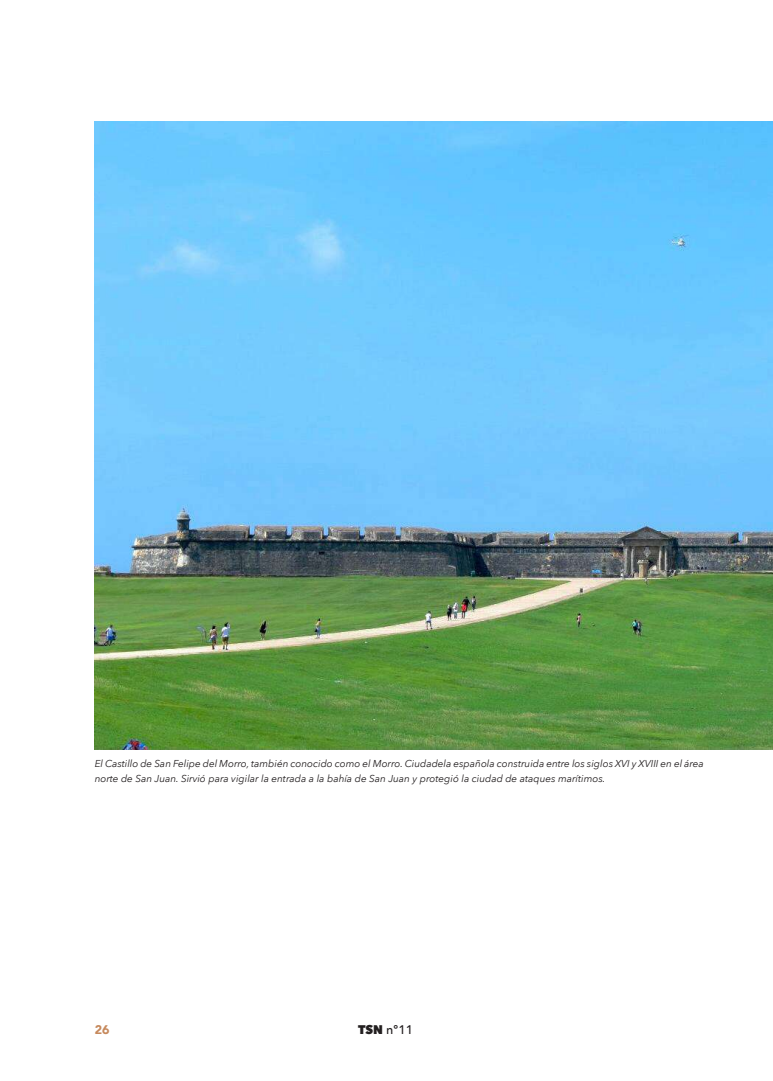
<style>
.page{position:relative;width:773px;height:1081px;background:#fff}
.page>*{position:absolute;margin:0;border:0;box-sizing:border-box;transform-origin:0 0}
.t1{font:500 12.5px "Avenir Next";color:#231f20}
.t2{font:900 12.5px "Avenir";color:#c6895c}
.t3{font:italic 10px/15px "Avenir Next";color:#231f20}
.s1{font-weight:800}
</style>
<div class="page">
<img style="left:95px;top:121px;width:677px;height:628px">
<p class="t3" style="left:95px;top:755px;width:610px">El Castillo de San Felipe del Morro, también conocido como el Morro. Ciudadela española construida entre los siglos XVI y XVIII en el área norte de San Juan. Sirvió para vigilar la entrada a la bahía de San Juan y protegió la ciudad de ataques marítimos.</p>
<p class="t2" style="left:95px;top:1019px;width:16px">26</p>
<p class="t1" style="left:358px;top:1019px;width:57px"><span class="s1">TSN</span> nº11</p>
</div>
